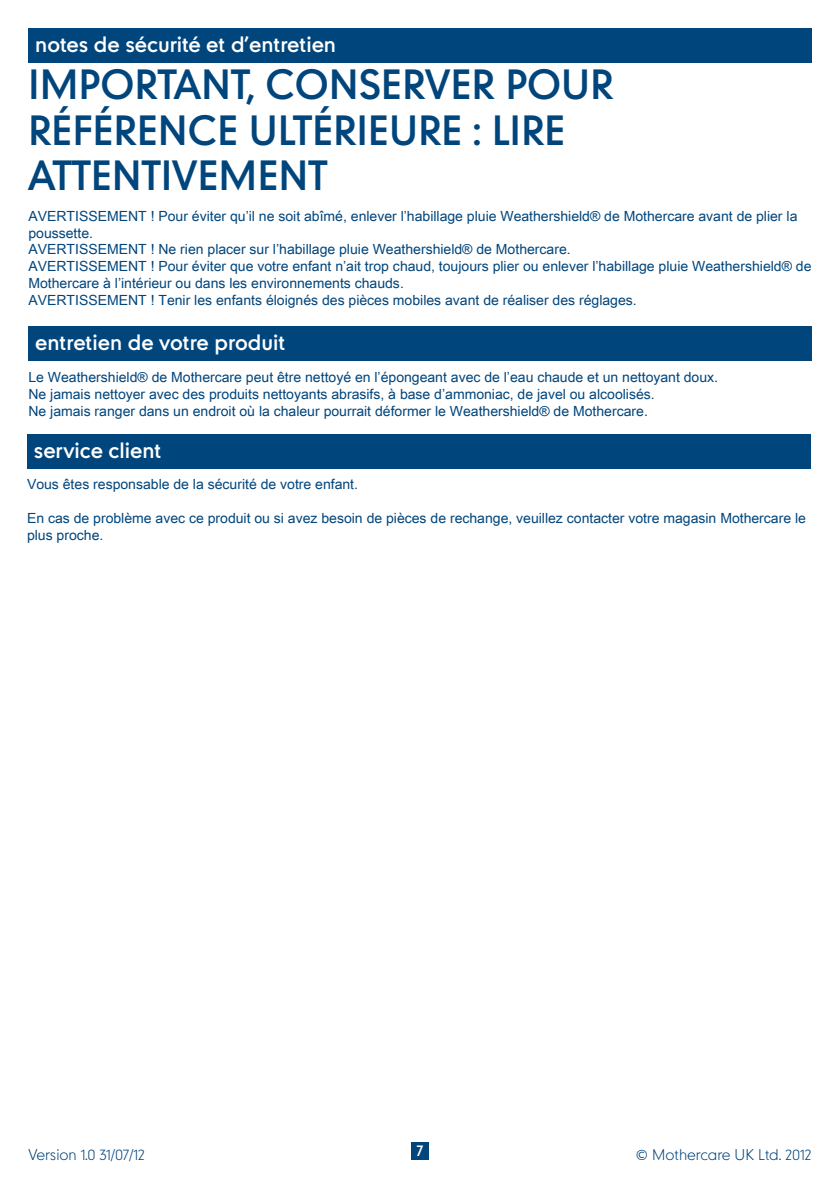
<style>
.page{position:relative;width:840px;height:1191px;background:#fff}
.page>*{position:absolute;margin:0;border:0;box-sizing:border-box;transform-origin:0 0}
.t1{font:38px/45.6px "Mothercare";color:#00457c}
.t2{font:20px "Mothercare";color:#fff}
.t3{font:100 20px "Mothercare";color:#fff}
.t4{font:14px/16.8px "Arial Unicode MS";color:#00457c}
.t5{font:100 14px "Mothercare";color:#00457c}
.t6{font:14px "Mothercare";color:#fff}
</style>
<div class="page">
<div style="left:411px;top:1142px;width:17px;height:17px;background:#00457c"></div>
<div style="left:28px;top:28px;width:783px;height:34px;background:#00457c"></div>
<div style="left:28px;top:327px;width:783px;height:34px;background:#00457c"></div>
<div style="left:27px;top:434px;width:782px;height:34px;background:#00457c"></div>
<h2 class="t2" style="left:35px;top:30px;width:302px">notes de sécurité et d’entretien</h2>
<h1 class="t1" style="left:28px;top:60px;width:586px">IMPORTANT, CONSERVER POUR<br>RÉFÉRENCE ULTÉRIEURE : LIRE<br>ATTENTIVEMENT</h1>
<h2 class="t3" style="left:35px;top:32px;width:185px">safety &amp; care notes</h2>
<p class="t4" style="left:28px;top:207px;width:784px">AVERTISSEMENT ! Pour éviter qu’il ne soit abîmé, enlever l’habillage pluie Weathershield® de Mothercare avant de plier la poussette.<br>AVERTISSEMENT ! Ne rien placer sur l’habillage pluie Weathershield® de Mothercare.<br>AVERTISSEMENT ! Pour éviter que votre enfant n’ait trop chaud, toujours plier ou enlever l’habillage pluie Weathershield® de Mothercare à l’intérieur ou dans les environnements chauds.<br>AVERTISSEMENT ! Tenir les enfants éloignés des pièces mobiles avant de réaliser des réglages.</p>
<h2 class="t2" style="left:35px;top:329px;width:251px">entretien de votre produit</h2>
<p class="t4" style="left:28px;top:368px;width:690px">Le Weathershield® de Mothercare peut être nettoyé en l’épongeant avec de l’eau chaude et un nettoyant doux.<br>Ne jamais nettoyer avec des produits nettoyants abrasifs, à base d’ammoniac, de javel ou alcoolisés.<br>Ne jamais ranger dans un endroit où la chaleur pourrait déformer le Weathershield® de Mothercare.</p>
<h2 class="t2" style="left:34px;top:436px;width:129px">service client</h2>
<p class="t4" style="left:27px;top:476px;width:332px">Vous êtes responsable de la sécurité de votre enfant.</p>
<p class="t4" style="left:27px;top:509px;width:780px">En cas de problème avec ce produit ou si avez besoin de pièces de rechange, veuillez contacter votre magasin Mothercare le plus proche.</p>
<p class="t5" style="left:28px;top:1145px;width:118px">Version 1.0 31/07/12</p>
<p class="t6" style="left:416px;top:1141px;width:8px">7</p>
<p class="t5" style="left:635px;top:1145px;width:177px">© Mothercare UK Ltd. 2012</p>
</div>
